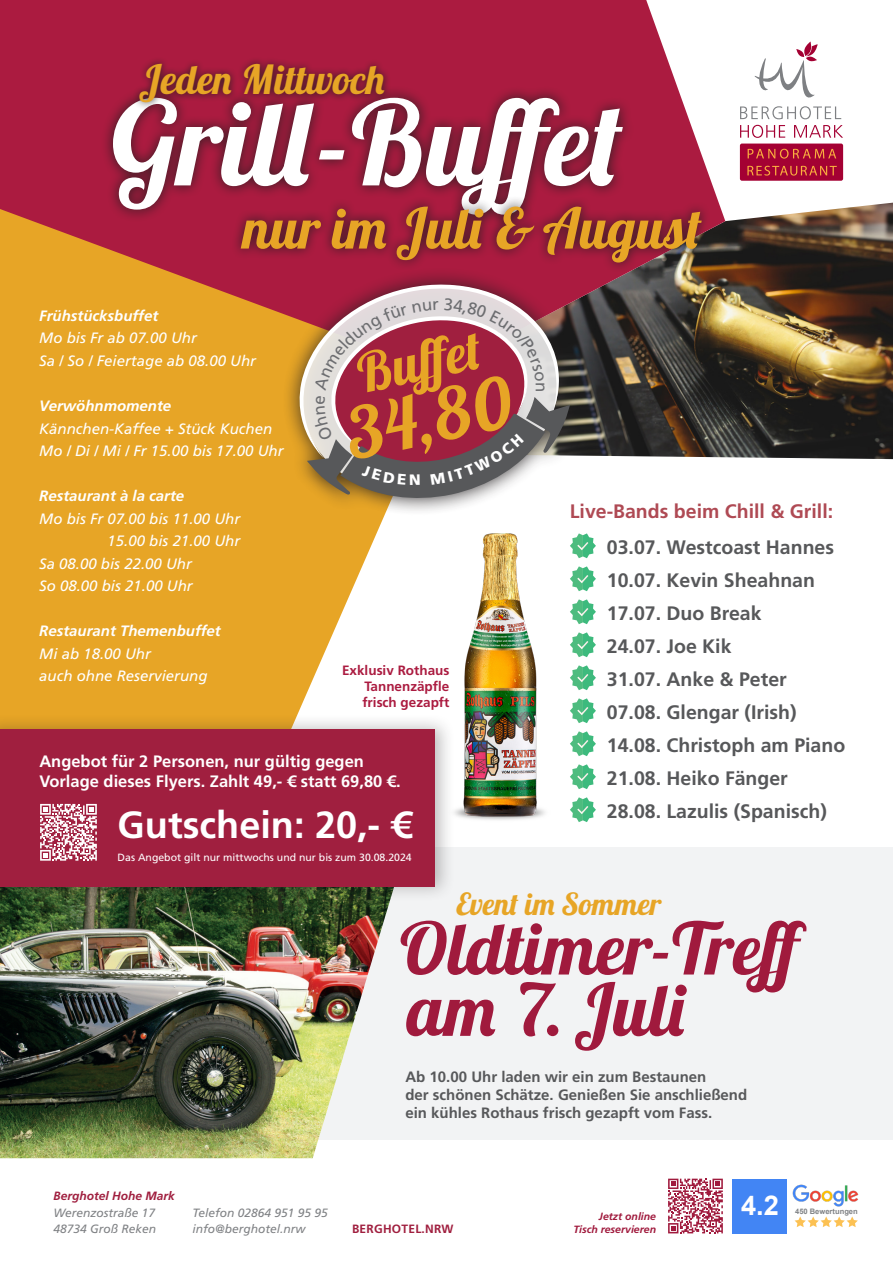
<style>
.page{position:relative;width:893px;height:1263px;background:#fff}
.page>*{position:absolute;margin:0;border:0;box-sizing:border-box;transform-origin:0 0}
.t1{font:italic 700 116.85px "Lobster Two";color:#fff}
.t2{font:italic 700 71.85px/61.3px "Lobster Two";letter-spacing:-.01em;color:#a01a3d}
.t3{font:italic 700 70.5px "Lobster Two";color:#e7a526}
.t4{font:italic 700 55.95px "Lobster Two";color:#e7a526}
.t5{font:italic 700 53.7px "Lobster Two";color:#e7a526}
.t6{font:italic 700 40.2px "Lobster Two";letter-spacing:-.01em;color:#e7a526}
.t7{font:700 37.8px "Frutiger LT Std";color:#fff}
.t8{font:italic 700 30.45px "Lobster Two";letter-spacing:-.01em;color:#e7a526}
.t9{font:700 27.3px "Arial";color:#fff}
.t10{font:700 19.5px "Frutiger LT Std";color:#57585a}
.t11{font:700 19.5px "Frutiger LT Std";color:#af4a54}
.t12{font:16.95px "Frutiger LT Std";color:#6c6d70}
.t13{font:700 16.5px/19.8px "Frutiger LT Std";color:#fff}
.t14{font:italic 15px/22.5px "Frutiger LT Std";color:#fff}
.t15{font:700 15px/18px "Frutiger LT Std";color:#57585a}
.t16{font:italic 700 15px "Frutiger LT Std";color:#fff}
.t17{font:700 13.5px/16.2px "Frutiger LT Std";color:#ab1b40;text-align:justify}
.t18{font:italic 12px/16.5px "Frutiger LT Std";color:#808285}
.t19{font:italic 700 12px "Frutiger LT Std";color:#a01f3f}
.t20{font:700 12px "Frutiger LT Std";letter-spacing:.02em;color:#a01f3f}
.t21{font:10.5px "Frutiger LT Std";color:#fff}
.t22{font:italic 700 10.5px "Frutiger LT Std";color:#a01a3d}
.t23{font:700 7.5px "Arial";color:#808285}
</style>
<div class="page">
<img style="left:586px;top:203px;width:307px;height:256px">
<div style="left:0;top:847px;width:893px;height:293px;background:#f2f3f4"></div>
<img style="left:0;top:902px;width:390px;height:256px">
<div style="left:732px;top:1178px;width:55px;height:55px;background:#4285f4"></div>
<img style="left:784px;top:1178px;width:75px;height:43px">
<svg style="left:795px;top:1216px;width:63px;height:11px"></svg>
<svg style="left:0;top:0;width:725px;height:374px;fill:#ab1b40"></svg>
<div style="left:101px;top:85px;width:533px;height:142px;background:#231f20;opacity:.9"></div>
<div style="left:132px;top:56px;width:259px;height:54px;background:#231f20;opacity:.9"></div>
<div style="left:230px;top:196px;width:481px;height:77px;background:#231f20;opacity:.9"></div>
<svg style="left:570px;top:533px;width:26px;height:25px"></svg>
<svg style="left:570px;top:566px;width:26px;height:25px"></svg>
<svg style="left:570px;top:698px;width:26px;height:25px"></svg>
<svg style="left:570px;top:599px;width:26px;height:25px"></svg>
<svg style="left:570px;top:731px;width:26px;height:25px"></svg>
<svg style="left:570px;top:632px;width:26px;height:25px"></svg>
<svg style="left:570px;top:764px;width:26px;height:25px"></svg>
<svg style="left:570px;top:665px;width:26px;height:25px"></svg>
<svg style="left:570px;top:797px;width:26px;height:25px"></svg>
<svg style="left:0;top:209px;width:446px;height:504px;fill:#e7a526"></svg>
<div style="left:282px;top:267px;width:304px;height:249px;background:#231f20;opacity:.9"></div>
<svg style="left:292px;top:274px;width:277px;height:234px"></svg>
<svg style="left:296px;top:278px;width:264px;height:180px"></svg>
<div style="left:0;top:713px;width:455px;height:189px;background:#231f20;opacity:.3"></div>
<div style="left:0;top:729px;width:435px;height:157px;background:#a01f3f"></div>
<svg style="left:40px;top:804px;width:57px;height:57px"></svg>
<svg style="left:668px;top:1179px;width:55px;height:54px"></svg>
<img style="left:448px;top:533px;width:97px;height:289px">
<svg style="left:740px;top:42px;width:101px;height:77px"></svg>
<svg style="left:740px;top:125px;width:45px;height:13px"></svg>
<svg style="left:794px;top:125px;width:49px;height:13px"></svg>
<div style="left:740px;top:144px;width:103px;height:37px;background:#a40133;border-radius:2px"></div>
<svg style="left:748px;top:149px;width:88px;height:10px"></svg>
<svg style="left:747px;top:166px;width:90px;height:10px"></svg>
<svg style="left:307px;top:298px;width:263px;height:204px"></svg>
<h3 class="t6" style="left:142px;top:54px;width:245px">Jeden Mittwoch</h3>
<h1 class="t1" style="left:107px;top:69px;width:515px">Grill-Buffet</h1>
<h3 class="t4" style="left:242px;top:193px;width:460px">nur im Juli &amp; August</h3>
<p class="t16" style="left:39px;top:307px;width:120px">Frühstücksbuffet</p>
<p class="t14" style="left:39px;top:327px;width:218px">Mo bis Fr ab 07.00 Uhr<br>Sa / So / Feiertage ab 08.00 Uhr</p>
<p class="t16" style="left:39px;top:397px;width:133px">Verwöhnmomente</p>
<p class="t14" style="left:39px;top:417px;width:246px">Kännchen-Kaffee + Stück Kuchen<br>Mo / Di / Mi / Fr 15.00 bis 17.00 Uhr</p>
<p class="t16" style="left:39px;top:487px;width:147px">Restaurant à la carte</p>
<p class="t14" style="left:39px;top:507px;width:202px">Mo bis Fr 07.00 bis 11.00 Uhr</p>
<p class="t14" style="left:108px;top:530px;width:134px">15.00 bis 21.00 Uhr</p>
<p class="t14" style="left:39px;top:552px;width:154px">Sa 08.00 bis 22.00 Uhr</p>
<p class="t14" style="left:39px;top:575px;width:155px">So 08.00 bis 21.00 Uhr</p>
<p class="t16" style="left:39px;top:622px;width:183px">Restaurant Themenbuffet</p>
<p class="t14" style="left:39px;top:642px;width:170px">Mi ab 18.00 Uhr<br>auch ohne Reservierung</p>
<h3 class="t5" style="left:348px;top:341px;width:128px;rotate:-12deg">Buffet</h3>
<h3 class="t3" style="left:337px;top:392px;width:171px;rotate:-12deg">34,80</h3>
<p class="t17" style="left:362px;top:662px;width:89px;text-indent:-20px">Exklusiv Rothaus Tannenzäpfle frisch gezapft</p>
<p class="t13" style="left:39px;top:751px;width:363px">Angebot für 2 Personen, nur gültig gegen<br>Vorlage dieses Flyers. Zahlt 49,- € statt 69,80 €.</p>
<h3 class="t7" style="left:118px;top:803px;width:296px">Gutschein: 20,- €</h3>
<p class="t21" style="left:118px;top:851px;width:296px">Das Angebot gilt nur mittwochs und nur bis zum 30.08.2024</p>
<p class="t12" style="left:552px;top:382px;width:12px;rotate:90deg">n</p>
<h3 class="t11" style="left:570px;top:500px;width:265px">Live-Bands beim Chill &amp; Grill:</h3>
<h3 class="t10" style="left:607px;top:535px;width:229px">03.07. Westcoast Hannes</h3>
<h3 class="t10" style="left:607px;top:568px;width:210px">10.07. Kevin Sheahnan</h3>
<h3 class="t10" style="left:607px;top:601px;width:156px">17.07. Duo Break</h3>
<h3 class="t10" style="left:607px;top:634px;width:126px">24.07. Joe Kik</h3>
<h3 class="t10" style="left:607px;top:667px;width:181px">31.07. Anke &amp; Peter</h3>
<h3 class="t10" style="left:607px;top:700px;width:191px">07.08. Glengar (Irish)</h3>
<h3 class="t10" style="left:607px;top:733px;width:240px">14.08. Christoph am Piano</h3>
<h3 class="t10" style="left:607px;top:766px;width:182px">21.08. Heiko Fänger</h3>
<h3 class="t10" style="left:607px;top:799px;width:221px">28.08. Lazulis (Spanisch)</h3>
<h3 class="t8" style="left:456px;top:884px;width:206px">Event im Sommer</h3>
<h2 class="t2" style="left:397px;top:917px;width:425px">Oldtimer-Treff am 7. Juli</h2>
<p class="t15" style="left:405px;top:1068px;width:343px">Ab 10.00 Uhr laden wir ein zum Bestaunen<br>der schönen Schätze. Genießen Sie anschließend ein kühles Rothaus frisch gezapft vom Fass.</p>
<p class="t19" style="left:53px;top:1189px;width:123px">Berghotel Hohe Mark</p>
<p class="t18" style="left:53px;top:1204px;width:104px">Werenzostraße 17<br>48734 Groß Reken</p>
<p class="t18" style="left:193px;top:1204px;width:137px">Telefon 02864 951 95 95 info@berghotel.nrw</p>
<p class="t22" style="left:599px;top:1210px;width:59px">Jetzt online</p>
<p class="t20" style="left:352px;top:1222px;width:103px">BERGHOTEL.NRW</p>
<p class="t22" style="left:574px;top:1223px;width:84px">Tisch reservieren</p>
<h3 class="t9" style="left:741px;top:1188px;width:39px">4.2</h3>
<p class="t23" style="left:795px;top:1206px;width:64px">450 Bewertungen</p>
</div>
